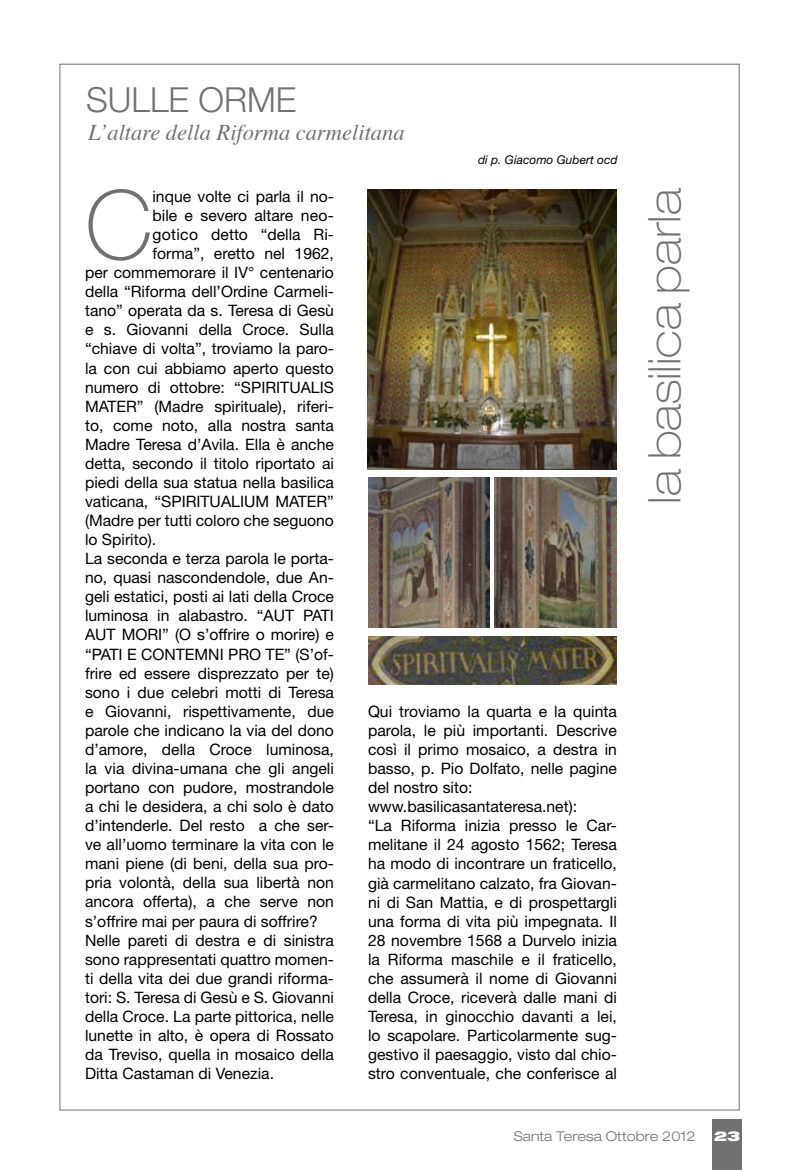
<style>
.page{position:relative;width:808px;height:1170px;background:#fff}
.page>*{position:absolute;margin:0;border:0;box-sizing:border-box;transform-origin:0 0}
.t1{font:100 95.85px "Helvetica Neue";color:#707173}
.t2{font:100 expanded 45px "Helvetica Neue";color:#707173}
.t3{font:300 34.5px "Helvetica Neue";color:#707173}
.t4{font:italic 22.5px "Times";color:#707173}
.t5{font:15.75px/19px "Helvetica Neue";color:#000}
.t6{font:300 expanded 13.5px "Helvetica Neue";color:#707173}
.t7{font:900 expanded 13.5px "Helvetica Neue";color:#fff}
.t8{font:italic 12px "Helvetica Neue";color:#000}
</style>
<div class="page">
<div style="left:712px;top:1119px;width:30px;height:50px;background:#707173"></div>
<img style="left:368px;top:190px;width:249px;height:279px">
<img style="left:368px;top:477px;width:122px;height:150px">
<img style="left:368px;top:637px;width:249px;height:47px">
<img style="left:494px;top:477px;width:122px;height:150px">
<h3 class="t3" style="left:86px;top:79px;width:212px">SULLE ORME</h3>
<h3 class="t4" style="left:88px;top:113px;width:318px">L’altare della Riforma carmelitana</h3>
<p class="t8" style="left:478px;top:152px;width:141px">di p. Giacomo Gubert ocd</p>
<h1 class="t1" style="left:85px;top:170px;width:69px">C</h1>
<p class="t5" style="left:152px;top:186px;width:183px">inque volte ci parla il no-</p>
<p class="t5" style="left:152px;top:206px;width:183px">bile e severo altare neo-</p>
<p class="t5" style="left:152px;top:225px;width:183px">gotico detto “della Ri-</p>
<p class="t5" style="left:152px;top:244px;width:183px">forma”, eretto nel 1962,</p>
<p class="t5" style="left:85px;top:263px;width:250px">per commemorare il IV° centenario</p>
<p class="t5" style="left:85px;top:282px;width:250px">della “Riforma dell’Ordine Carmeli-</p>
<p class="t5" style="left:85px;top:301px;width:250px">tano” operata da s. Teresa di Gesù</p>
<p class="t5" style="left:85px;top:320px;width:250px">e s. Giovanni della Croce. Sulla</p>
<p class="t5" style="left:85px;top:339px;width:250px">“chiave di volta”, troviamo la paro-</p>
<p class="t5" style="left:85px;top:358px;width:250px">la con cui abbiamo aperto questo</p>
<p class="t5" style="left:85px;top:377px;width:250px">numero di ottobre: “SPIRITUALIS</p>
<p class="t5" style="left:85px;top:396px;width:250px">MATER” (Madre spirituale), riferi-</p>
<p class="t5" style="left:85px;top:415px;width:250px">to, come noto, alla nostra santa</p>
<p class="t5" style="left:85px;top:434px;width:250px">Madre Teresa d’Avila. Ella è anche</p>
<p class="t5" style="left:85px;top:453px;width:250px">detta, secondo il titolo riportato ai</p>
<p class="t5" style="left:85px;top:472px;width:250px">piedi della sua statua nella basilica</p>
<p class="t5" style="left:85px;top:491px;width:250px">vaticana, “SPIRITUALIUM MATER”</p>
<p class="t5" style="left:85px;top:510px;width:250px">(Madre per tutti coloro che seguono</p>
<p class="t5" style="left:85px;top:529px;width:73px">lo Spirito).</p>
<p class="t5" style="left:85px;top:549px;width:250px">La seconda e terza parola le porta-</p>
<p class="t5" style="left:85px;top:568px;width:250px">no, quasi nascondendole, due An-</p>
<p class="t5" style="left:85px;top:587px;width:250px">geli estatici, posti ai lati della Croce</p>
<p class="t5" style="left:85px;top:606px;width:250px">luminosa in alabastro. “AUT PATI</p>
<p class="t5" style="left:85px;top:625px;width:250px">AUT MORI” (O s’offrire o morire) e</p>
<p class="t5" style="left:85px;top:644px;width:250px">“PATI E CONTEMNI PRO TE” (S’of-</p>
<p class="t5" style="left:85px;top:663px;width:250px">frire ed essere disprezzato per te)</p>
<p class="t5" style="left:85px;top:682px;width:250px">sono i due celebri motti di Teresa</p>
<p class="t5" style="left:85px;top:701px;width:250px">e Giovanni, rispettivamente, due</p>
<p class="t5" style="left:85px;top:720px;width:250px">parole che indicano la via del dono</p>
<p class="t5" style="left:85px;top:739px;width:250px">d’amore, della Croce luminosa,</p>
<p class="t5" style="left:85px;top:758px;width:250px">la via divina-umana che gli angeli</p>
<p class="t5" style="left:85px;top:777px;width:250px">portano con pudore, mostrandole</p>
<p class="t5" style="left:85px;top:796px;width:250px">a chi le desidera, a chi solo è dato</p>
<p class="t5" style="left:85px;top:815px;width:250px">d’intenderle. Del resto a che ser-</p>
<p class="t5" style="left:85px;top:834px;width:250px">ve all’uomo terminare la vita con le</p>
<p class="t5" style="left:85px;top:853px;width:250px">mani piene (di beni, della sua pro-</p>
<p class="t5" style="left:85px;top:873px;width:250px">pria volontà, della sua libertà non</p>
<p class="t5" style="left:85px;top:892px;width:250px">ancora offerta), a che serve non</p>
<p class="t5" style="left:85px;top:911px;width:234px">s’offrire mai per paura di soffrire?</p>
<p class="t5" style="left:85px;top:930px;width:250px">Nelle pareti di destra e di sinistra</p>
<p class="t5" style="left:85px;top:949px;width:250px">sono rappresentati quattro momen-</p>
<p class="t5" style="left:85px;top:968px;width:250px">ti della vita dei due grandi riforma-</p>
<p class="t5" style="left:85px;top:987px;width:250px">tori: S. Teresa di Gesù e S. Giovanni</p>
<p class="t5" style="left:85px;top:1006px;width:250px">della Croce. La parte pittorica, nelle</p>
<p class="t5" style="left:85px;top:1025px;width:250px">lunette in alto, è opera di Rossato</p>
<p class="t5" style="left:85px;top:1044px;width:250px">da Treviso, quella in mosaico della</p>
<p class="t5" style="left:85px;top:1063px;width:191px">Ditta Castaman di Venezia.</p>
<p class="t5" style="left:368px;top:701px;width:250px">Qui troviamo la quarta e la quinta parola, le più importanti. Descrive così il primo mosaico, a destra in basso, p. Pio Dolfato, nelle pagine del nostro sito: www.basilicasantateresa.net):<br>“La Riforma inizia presso le Car&shy;melitane il 24 agosto 1562; Teresa ha modo di incontrare un fraticello, già carmelitano calzato, fra Giovan&shy;ni di San Mattia, e di prospettargli una forma di vita più impegnata. Il 28 novembre 1568 a Durvelo inizia la Riforma maschile e il fraticello, che assumerà il nome di Giovanni della Croce, riceverà dalle mani di Teresa, in ginocchio davanti a lei, lo scapolare. Particolarmente sug&shy;gestivo il paesaggio, visto dal chio&shy;stro conventuale, che conferisce al</p>
<h2 class="t2" style="left:638px;top:503px;width:317px;rotate:-90deg">la basilica parla</h2>
<p class="t6" style="left:514px;top:1127px;width:183px">Santa Teresa Ottobre 2012</p>
<p class="t7" style="left:714px;top:1126px;width:28px">23</p>
</div>
